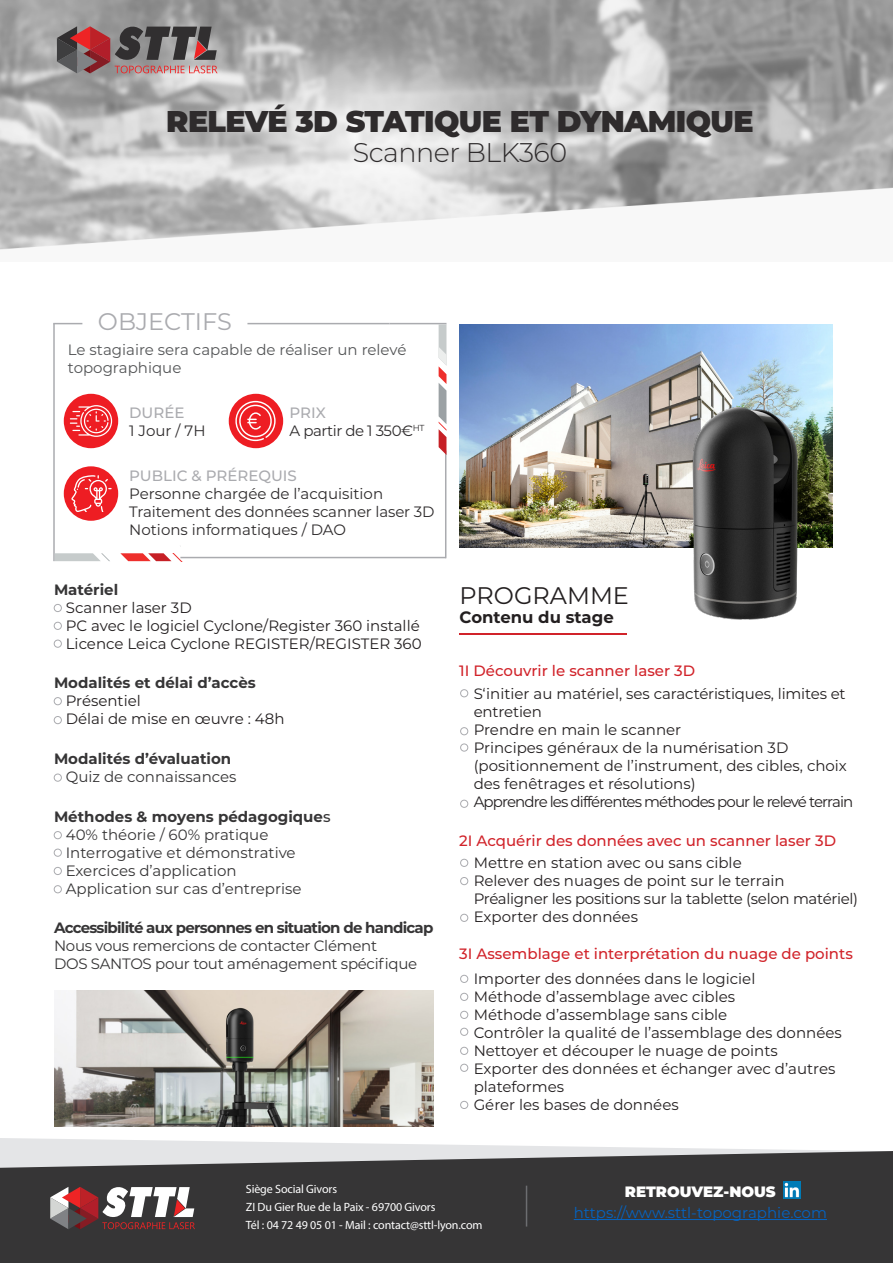
<style>
.page{position:relative;width:893px;height:1263px;background:#fff}
.page>*{position:absolute;margin:0;border:0;box-sizing:border-box;transform-origin:0 0}
.t1{font:900 30px "Montserrat";letter-spacing:-.02em;color:#2e2b2c}
.t2{font:300 27px "Montserrat";letter-spacing:-.02em;color:#2e2b2c}
.t3{font:24px "Montserrat";color:#231f20}
.t4{font:24px "Montserrat";color:#aaabaf}
.t5{font:700 16.5px "Montserrat";color:#231f20}
.t6{font:15px/18px "Montserrat";color:#231f20}
.t7{font:15px "Montserrat";color:#363536}
.t8{font:500 15px "Montserrat";color:#d1232a}
.t9{font:15px/18px "Montserrat";letter-spacing:-.01em;color:#2e2b2c}
.t10{font:700 15px "Montserrat";color:#363536}
.t11{font:15px/18px "Montserrat";letter-spacing:-.02em;color:#363536}
.t12{font:15px/18px "Montserrat";color:#545557}
.t13{font:15px "Montserrat";letter-spacing:-.06em;color:#231f20}
.t14{font:15px "Montserrat";letter-spacing:-.02em;color:#231f20}
.t15{font:700 15px "Montserrat";letter-spacing:-.05em;color:#363536}
.t16{font:15px "Montserrat";color:#0563c1}
.t17{font:500 15px "Montserrat";color:#aaabaf}
.t18{font:15px "Montserrat";letter-spacing:-.03em;color:#2e2b2c}
.t19{font:900 15px "Montserrat";color:#fff}
.t20{font:12px "Myriad Pro";letter-spacing:-.01em;color:#fff}
.s1{font-weight:500}
</style>
<div class="page">
<img style="left:459px;top:324px;width:373px;height:223px">
<img style="left:54px;top:991px;width:380px;height:135px">
<svg style="left:0;top:1138px;width:853px;height:13px;fill:#ecedee"></svg>
<svg style="left:0;top:1151px;width:893px;height:112px;background:#444344"></svg>
<svg style="left:50px;top:1183px;width:145px;height:46px"></svg>
<hr style="left:574px;top:1219px;width:253px;height:1px;background:#0563c1">
<hr style="left:526px;top:1186px;width:1px;height:40px;background:#6c6d70">
<img style="left:783px;top:1181px;width:18px;height:18px">
<img style="left:0;top:0;width:893px;height:250px">
<svg style="left:57px;top:23px;width:161px;height:50px;background:#836869"></svg>
<div style="left:54px;top:774px;width:8px;height:7px;border:1px solid #aaabaf;border-radius:50%"></div>
<div style="left:54px;top:716px;width:8px;height:8px;border:1px solid #aaabaf;border-radius:50%"></div>
<div style="left:54px;top:622px;width:8px;height:8px;border:1px solid #aaabaf;border-radius:50%"></div>
<div style="left:54px;top:640px;width:8px;height:7px;border:1px solid #aaabaf;border-radius:50%"></div>
<div style="left:54px;top:697px;width:8px;height:8px;border:1px solid #aaabaf;border-radius:50%"></div>
<div style="left:54px;top:604px;width:8px;height:8px;border:1px solid #aaabaf;border-radius:50%"></div>
<div style="left:54px;top:831px;width:8px;height:8px;border:1px solid #aaabaf;border-radius:50%"></div>
<div style="left:54px;top:849px;width:8px;height:7px;border:1px solid #aaabaf;border-radius:50%"></div>
<div style="left:54px;top:867px;width:8px;height:8px;border:1px solid #aaabaf;border-radius:50%"></div>
<div style="left:54px;top:885px;width:8px;height:8px;border:1px solid #aaabaf;border-radius:50%"></div>
<hr style="left:459px;top:633px;width:168px;height:2px;background:#d1232a">
<img style="left:616px;top:377px;width:217px;height:243px">
<div style="left:460px;top:689px;width:8px;height:8px;border:1px solid #aaabaf;border-radius:50%"></div>
<div style="left:460px;top:727px;width:8px;height:8px;border:1px solid #aaabaf;border-radius:50%"></div>
<div style="left:460px;top:744px;width:8px;height:7px;border:1px solid #aaabaf;border-radius:50%"></div>
<div style="left:460px;top:800px;width:8px;height:7px;border:1px solid #aaabaf;border-radius:50%"></div>
<div style="left:460px;top:975px;width:8px;height:8px;border:1px solid #aaabaf;border-radius:50%"></div>
<div style="left:460px;top:1011px;width:8px;height:8px;border:1px solid #aaabaf;border-radius:50%"></div>
<div style="left:460px;top:993px;width:8px;height:8px;border:1px solid #aaabaf;border-radius:50%"></div>
<div style="left:460px;top:1028px;width:8px;height:7px;border:1px solid #aaabaf;border-radius:50%"></div>
<div style="left:460px;top:1047px;width:8px;height:8px;border:1px solid #aaabaf;border-radius:50%"></div>
<div style="left:460px;top:1064px;width:8px;height:7px;border:1px solid #aaabaf;border-radius:50%"></div>
<div style="left:460px;top:1101px;width:8px;height:8px;border:1px solid #aaabaf;border-radius:50%"></div>
<div style="left:460px;top:859px;width:8px;height:8px;border:1px solid #aaabaf;border-radius:50%"></div>
<div style="left:460px;top:877px;width:8px;height:8px;border:1px solid #aaabaf;border-radius:50%"></div>
<div style="left:460px;top:914px;width:8px;height:8px;border:1px solid #aaabaf;border-radius:50%"></div>
<div style="left:64px;top:394px;width:54px;height:54px;background:#ee1d23;border-radius:50%"></div>
<div style="left:64px;top:466px;width:54px;height:55px;background:#ee1d23;border-radius:50%"></div>
<div style="left:229px;top:394px;width:54px;height:54px;background:#ee1d23;border-radius:50%"></div>
<svg style="left:70px;top:405px;width:42px;height:32px"></svg>
<svg style="left:71px;top:475px;width:41px;height:37px"></svg>
<svg style="left:235px;top:401px;width:41px;height:40px"></svg>
<hr style="left:53px;top:324px;width:2px;height:237px;background:#aaabaf">
<hr style="left:445px;top:451px;width:1px;height:107px;background:#aaabaf">
<hr style="left:180px;top:557px;width:266px;height:1px;background:#aaabaf">
<svg style="left:53px;top:323px;width:29px;height:1px"></svg>
<hr style="left:247px;top:323px;width:142px;height:1px;background:#aaabaf">
<hr style="left:389px;top:323px;width:57px;height:1px;background:#aaabaf">
<svg style="left:439px;top:324px;width:7px;height:131px"></svg>
<svg style="left:55px;top:553px;width:129px;height:8px"></svg>
<p class="t1" style="left:166px;top:98px;width:589px">RELEVÉ 3D STATIQUE ET DYNAMIQUE</p>
<p class="t2" style="left:353px;top:134px;width:216px">Scanner BLK360</p>
<p class="t4" style="left:98px;top:305px;width:136px">OBJECTIFS</p>
<p class="t12" style="left:68px;top:340px;width:340px">Le stagiaire sera capable de réaliser un relevé topographique</p>
<p class="t17" style="left:129px;top:403px;width:57px">DURÉE</p>
<p class="t9" style="left:129px;top:422px;width:78px">1 Jour / 7H</p>
<p class="t17" style="left:290px;top:403px;width:38px">PRIX</p>
<p class="t18" style="left:290px;top:421px;width:136px">A partir de 1 350€<sup>HT</sup></p>
<p class="t17" style="left:129px;top:465px;width:169px">PUBLIC &amp; PRÉREQUIS</p>
<p class="t9" style="left:129px;top:484px;width:307px">Personne chargée de l’acquisition<br>Traitement des données scanner laser 3D</p>
<p class="t9" style="left:129px;top:520px;width:218px">Notions informatiques / DAO</p>
<p class="t10" style="left:54px;top:579px;width:66px">Matériel</p>
<p class="t6" style="left:66px;top:598px;width:127px">Scanner laser 3D</p>
<p class="t6" style="left:66px;top:616px;width:355px">PC avec le logiciel Cyclone/Register 360 installé</p>
<p class="t6" style="left:66px;top:634px;width:357px">Licence Leica Cyclone REGISTER/REGISTER 360</p>
<p class="t10" style="left:54px;top:672px;width:203px">Modalités et délai d’accès</p>
<p class="t6" style="left:66px;top:691px;width:77px">Présentiel</p>
<p class="t6" style="left:66px;top:709px;width:220px">Délai de mise en œuvre : 48h</p>
<p class="t10" style="left:54px;top:748px;width:179px">Modalités d’évaluation</p>
<p class="t7" style="left:66px;top:766px;width:172px">Quiz de connaissances</p>
<p class="t10" style="left:54px;top:805px;width:278px">Méthodes &amp; moyens pédagogique<span class="s1">s</span></p>
<p class="t7" style="left:66px;top:824px;width:204px">40% théorie / 60% pratique</p>
<p class="t7" style="left:66px;top:842px;width:231px">Interrogative et démonstrative</p>
<p class="t7" style="left:66px;top:860px;width:172px">Exercices d’application</p>
<p class="t7" style="left:66px;top:878px;width:237px">Application sur cas d’entreprise</p>
<p class="t15" style="left:54px;top:917px;width:381px">Accessibilité aux personnes en situation de handicap</p>
<p class="t11" style="left:54px;top:936px;width:365px">Nous vous remercions de contacter Clément<br>DOS SANTOS pour tout aménagement spécifique</p>
<p class="t3" style="left:460px;top:578px;width:171px">PROGRAMME</p>
<p class="t5" style="left:460px;top:605px;width:156px">Contenu du stage</p>
<p class="t8" style="left:459px;top:660px;width:238px">1I Découvrir le scanner laser 3D</p>
<p class="t6" style="left:474px;top:684px;width:373px">S‘initier au matériel, ses caractéristiques, limites et entretien</p>
<p class="t6" style="left:474px;top:720px;width:209px">Prendre en main le scanner</p>
<p class="t6" style="left:474px;top:738px;width:375px">Principes généraux de la numérisation 3D (positionnement de l’instrument, des cibles, choix des fenêtrages et résolutions)</p>
<p class="t13" style="left:474px;top:791px;width:381px">Apprendre les différentes méthodes pour le relevé terrain</p>
<p class="t8" style="left:459px;top:830px;width:378px">2I Acquérir des données avec un scanner laser 3D</p>
<p class="t6" style="left:474px;top:853px;width:270px">Mettre en station avec ou sans cible</p>
<p class="t6" style="left:474px;top:871px;width:313px">Relever des nuages de point sur le terrain</p>
<p class="t14" style="left:474px;top:889px;width:386px">Préaligner les positions sur la tablette (selon matériel)</p>
<p class="t6" style="left:474px;top:907px;width:166px">Exporter des données</p>
<p class="t8" style="left:459px;top:943px;width:395px">3I Assemblage et interprétation du nuage de points</p>
<p class="t6" style="left:474px;top:969px;width:283px">Importer des données dans le logiciel</p>
<p class="t6" style="left:474px;top:987px;width:263px">Méthode d’assemblage avec cibles</p>
<p class="t6" style="left:474px;top:1005px;width:255px">Méthode d’assemblage sans cible</p>
<p class="t6" style="left:474px;top:1023px;width:370px">Contrôler la qualité de l’assemblage des données</p>
<p class="t6" style="left:474px;top:1041px;width:306px">Nettoyer et découper le nuage de points</p>
<p class="t6" style="left:474px;top:1059px;width:363px">Exporter des données et échanger avec d’autres plateformes</p>
<p class="t6" style="left:474px;top:1095px;width:207px">Gérer les bases de données</p>
<p class="t20" style="left:246px;top:1182px;width:93px">Siège Social Givors</p>
<p class="t20" style="left:246px;top:1200px;width:191px">ZI Du Gier Rue de la Paix - 69700 Givors</p>
<p class="t20" style="left:246px;top:1218px;width:238px">Tél : 04 72 49 05 01 - Mail : contact@sttl-lyon.com</p>
<p class="t19" style="left:625px;top:1180px;width:152px">RETROUVEZ-NOUS</p>
<p class="t16" style="left:574px;top:1202px;width:255px">https://www.sttl-topographie.com</p>
</div>
